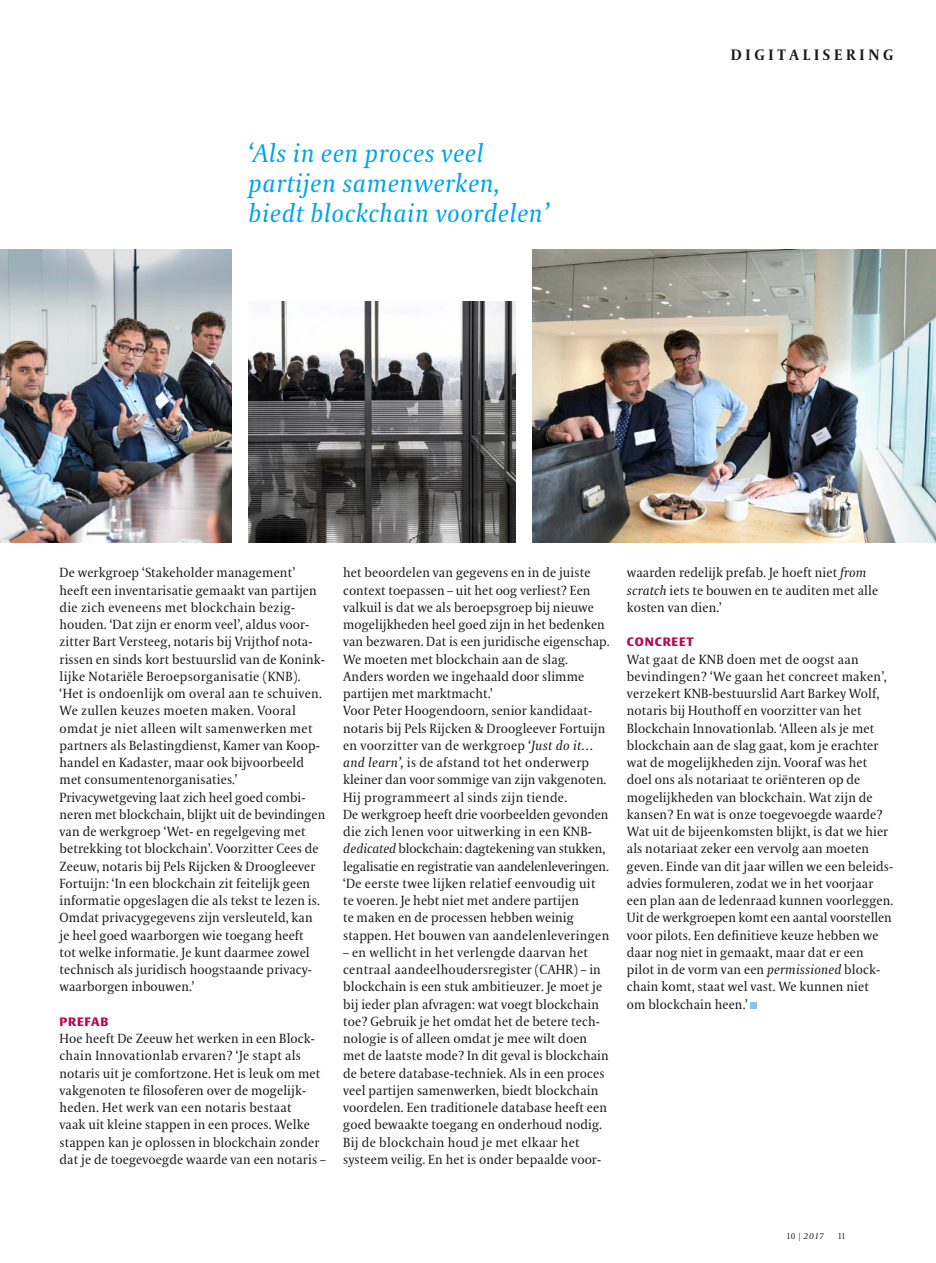
<style>
.page{position:relative;width:936px;height:1263px;background:#fff}
.page>*{position:absolute;margin:0;border:0;box-sizing:border-box;transform-origin:0 0}
.t1{font:italic 25.5px/30px "VPRO Coranto";letter-spacing:.02em;color:#00a4eb}
.t2{font:700 15px "VPRO Coranto";letter-spacing:.25em;color:#1a1a1f}
.t3{font:13.2px/17.2px "VPRO Coranto";letter-spacing:.01em;color:#1a1a1f}
.t4{font:700 12px "VPRO Vesta";letter-spacing:.07em;color:#b80852}
.t5{font:italic 8.25px "VPRO Coranto";color:#1a1a1f}
.t6{font:8.25px "VPRO Coranto Cn";color:#1a1a1f}
.s1{font-style:italic}
.s2{font-family:"VPRO Coranto Cn";font-style:normal}
</style>
<div class="page">
<img style="left:532px;top:249px;width:403px;height:293px">
<img style="left:249px;top:301px;width:266px;height:241px">
<div style="left:750px;top:1002px;width:7px;height:7px;background:#88c5ec"></div>
<img style="left:0;top:249px;width:231px;height:293px">
<h1 class="t1" style="left:249px;top:139px;width:301px">‘Als in een proces veel partijen samenwerken, biedt blockchain voordelen’</h1>
<p class="t2" style="left:730px;top:45px;width:94px">DIGIT ALISE</p>
<p class="t2" style="left:846px;top:45px;width:49px">RING</p>
<p class="t3" style="left:60px;top:564px;width:267px">De werkgroep ‘Stakeholder management’ heeft een inventarisatie gemaakt van partijen die zich eveneens met blockchain bezig&shy;houden. ‘Dat zijn er enorm veel’, aldus voor&shy;zitter Bart Versteeg, notaris bij Vrijthof nota&shy;rissen en sinds kort bestuurslid van de Konink&shy;lijke Notariële Beroepsorganisatie (KNB). ‘Het is ondoenlijk om overal aan te schuiven.<br>We zullen keuzes moeten maken. Vooral omdat je niet alleen wilt samenwerken met partners als Belastingdienst, Kamer van Koop&shy;handel en Kadaster, maar ook bijvoorbeeld met consumentenorganisaties.’ Privacywetgeving laat zich heel goed combi&shy;neren met blockchain, blijkt uit de bevindingen van de werkgroep ‘Wet- en regelgeving met betrekking tot blockchain’. Voorzitter Cees de Zeeuw, notaris bij Pels Rijcken &amp; Droogleever Fortuijn: ‘In een blockchain zit feitelijk geen informatie opgeslagen die als tekst te lezen is.<br>Omdat privacygegevens zijn versleuteld, kan je heel goed waarborgen wie toegang heeft<br>tot welke informatie. Je kunt daarmee zowel technisch als juridisch hoogstaande privacy&shy;waarborgen inbouwen.’</p>
<p class="t4" style="left:60px;top:1016px;width:50px">PREFAB</p>
<p class="t3" style="left:60px;top:1030px;width:267px">Hoe heeft De Zeeuw het werken in een Block&shy;chain Innovationlab ervaren? ‘Je stapt als notaris uit je comfortzone. Het is leuk om met vakgenoten te filosoferen over de mogelijk&shy;heden. Het werk van een notaris bestaat<br>vaak uit kleine stappen in een proces. Welke stappen kan je oplossen in blockchain zonder dat je de toegevoegde waarde van een notaris –</p>
<p class="t3" style="left:343px;top:564px;width:268px">het beoordelen van gegevens en in de juiste context toepassen – uit het oog verliest? Een valkuil is dat we als beroepsgroep bij nieuwe mogelijkheden heel goed zijn in het bedenken van bezwaren. Dat is een juridische eigenschap.<br>We moeten met blockchain aan de slag.<br>Anders worden we ingehaald door slimme partijen met marktmacht.’<br>Voor Peter Hoogendoorn, senior kandidaat&shy;notaris bij Pels Rijcken &amp; Droogleever Fortuijn en voorzitter van de werkgroep <span class="s1">‘Just do it… and learn’,</span> is de afstand tot het onderwerp kleiner dan voor sommige van zijn vakgenoten.<br>Hij programmeert al sinds zijn tiende.<br>De werkgroep heeft drie voorbeelden gevonden die zich lenen voor uitwerking in een KNB&shy;<span class="s1">dedicated</span> blockchain: dagtekening van stukken, legalisatie en registratie van aandelenleveringen. ‘De eerste twee lijken relatief eenvoudig uit<br>te voeren. Je hebt niet met andere partijen<br>te maken en de processen hebben weinig stappen. Het bouwen van aandelenleveringen</p>
<p class="t3" style="left:343px;top:944px;width:267px">– en wellicht in het verlengde daarvan het centraal aandeelhoudersregister (CAHR) – in blockchain is een stuk ambitieuzer. Je moet je bij ieder plan afvragen: wat voegt blockchain toe? Gebruik je het omdat het de betere tech&shy;nologie is of alleen omdat je mee wilt doen met de laatste mode? In dit geval is blockchain de betere database-techniek. Als in een proces veel partijen samenwerken, biedt blockchain voordelen. Een traditionele database heeft een goed bewaakte toegang en onderhoud nodig.<br>Bij de blockchain houd je met elkaar het systeem veilig. En het is onder bepaalde voor-</p>
<p class="t3" style="left:626px;top:564px;width:253px">waarden redelijk prefab. Je hoeft niet <span class="s1">from scratch</span> iets te bouwen en te auditen met alle kosten van dien.’</p>
<p class="t4" style="left:626px;top:637px;width:68px">CONCREET</p>
<p class="t3" style="left:626px;top:650px;width:268px">Wat gaat de KNB doen met de oogst aan bevindingen? ‘We gaan het concreet maken’, verzekert KNB-bestuurslid Aart Barkey Wolf, notaris bij Houthoff en voorzitter van het Blockchain Innovationlab. ‘Alleen als je met blockchain aan de slag gaat, kom je erachter wat de mogelijkheden zijn. Vooraf was het doel ons als notariaat te oriënteren op de mogelijkheden van blockchain. Wat zijn de kansen? En wat is onze toegevoegde waarde?<br>Wat uit de bijeenkomsten blijkt, is dat we hier als notariaat zeker een vervolg aan moeten geven. Einde van dit jaar willen we een beleids&shy;advies formuleren, zodat we in het voorjaar een plan aan de ledenraad kunnen voorleggen.<br>Uit de werkgroepen komt een aantal voorstellen voor pilots. Een definitieve keuze hebben we daar nog niet in gemaakt, maar dat er een pilot in de vorm van een <span class="s1">permissioned</span> block&shy;chain komt, staat wel vast. We kunnen niet<br>om blockchain heen.’</p>
<p class="t5" style="left:787px;top:1231px;width:38px"><span class="s2">10 |</span> 2017</p>
<p class="t6" style="left:838px;top:1231px;width:8px">11</p>
</div>
